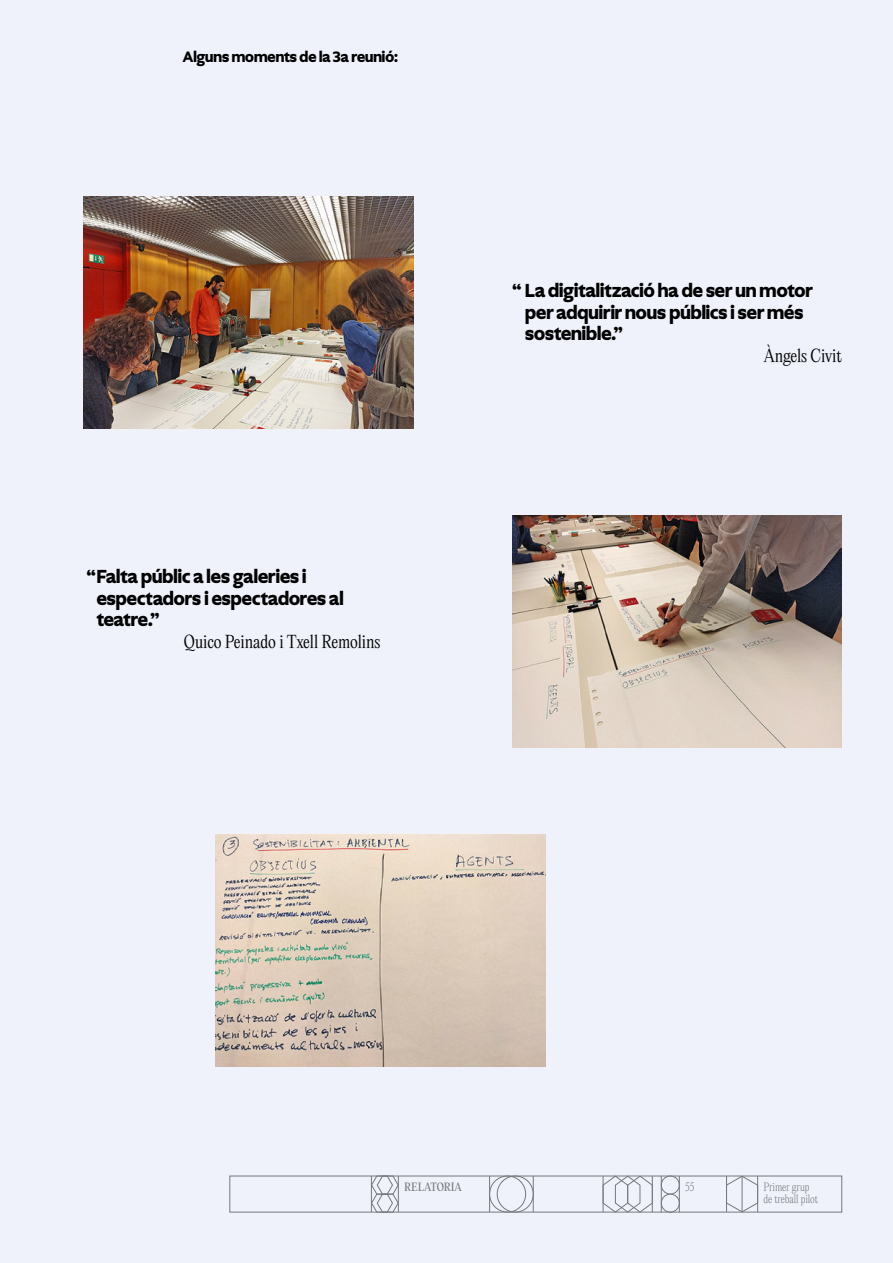
<style>
.page{position:relative;width:893px;height:1263px;background:#eff2fa}
.page>*{position:absolute;margin:0;border:0;box-sizing:border-box;transform-origin:0 0}
.Destacats_fotos_rela{font:800 19.8px/21.5px "Ghost";color:#000}
.t1{font:300 16.5px "Editorial New";letter-spacing:-.01em;color:#000}
.t2{font:800 15.75px "Ghost";color:#000}
.t3{font:200 10.5px/12.6px "Editorial New";letter-spacing:-.005em;color:#77787b}
.t4{font:10.5px "PP Editorial New";letter-spacing:-.005em;color:#77787b}
</style>
<div class="page">
<svg style="left:371px;top:1175px;width:28px;height:37px"></svg>
<hr style="left:398px;top:1176px;width:1px;height:36px;background:#77787b">
<div style="left:497px;top:1176px;width:36px;height:36px;border:1px solid #77787b;border-radius:50%"></div>
<div style="left:489px;top:1176px;width:37px;height:36px;border:1px solid #77787b;border-radius:50%"></div>
<hr style="left:489px;top:1176px;width:1px;height:36px;background:#77787b">
<hr style="left:533px;top:1176px;width:1px;height:36px;background:#77787b">
<svg style="left:604px;top:1176px;width:48px;height:36px"></svg>
<hr style="left:603px;top:1176px;width:1px;height:36px;background:#77787b">
<hr style="left:652px;top:1176px;width:1px;height:36px;background:#77787b">
<hr style="left:661px;top:1176px;width:1px;height:36px;background:#77787b">
<hr style="left:679px;top:1176px;width:1px;height:36px;background:#77787b">
<div style="left:661px;top:1176px;width:18px;height:18px;border:1px solid #77787b;border-radius:50%"></div>
<div style="left:661px;top:1194px;width:18px;height:18px;border:1px solid #77787b;border-radius:50%"></div>
<svg style="left:727px;top:1176px;width:30px;height:36px"></svg>
<hr style="left:726px;top:1176px;width:1px;height:36px;background:#77787b">
<hr style="left:757px;top:1176px;width:1px;height:36px;background:#77787b">
<hr style="left:742px;top:1176px;width:1px;height:36px;background:#77787b">
<img style="left:216px;top:835px;width:329px;height:232px">
<img style="left:512px;top:515px;width:330px;height:232px">
<img style="left:84px;top:196px;width:330px;height:232px">
<p class="t2" style="left:183px;top:47px;width:217px">Alguns moments de la 3a reunió:</p>
<p class="Destacats_fotos_rela" style="left:97px;top:566px;width:248px;text-indent:-10px">“Falta públic a les galeries i espectadors i espectadores al teatre.”</p>
<p class="t1" style="left:184px;top:630px;width:198px">Quico Peinado i Txell Remolins</p>
<p class="Destacats_fotos_rela" style="left:525px;top:280px;width:289px;text-indent:-13px">“ La digitalització ha de ser un motor per adquirir nous públics i ser més sostenible.”</p>
<p class="t1" style="left:764px;top:344px;width:80px">Àngels Civit</p>
<p class="t4" style="left:404px;top:1179px;width:59px">RELATORIA</p>
<p class="t3" style="left:763px;top:1180px;width:56px">Primer grup de treball pilot</p>
<p class="t3" style="left:685px;top:1180px;width:11px">55</p>
</div>
